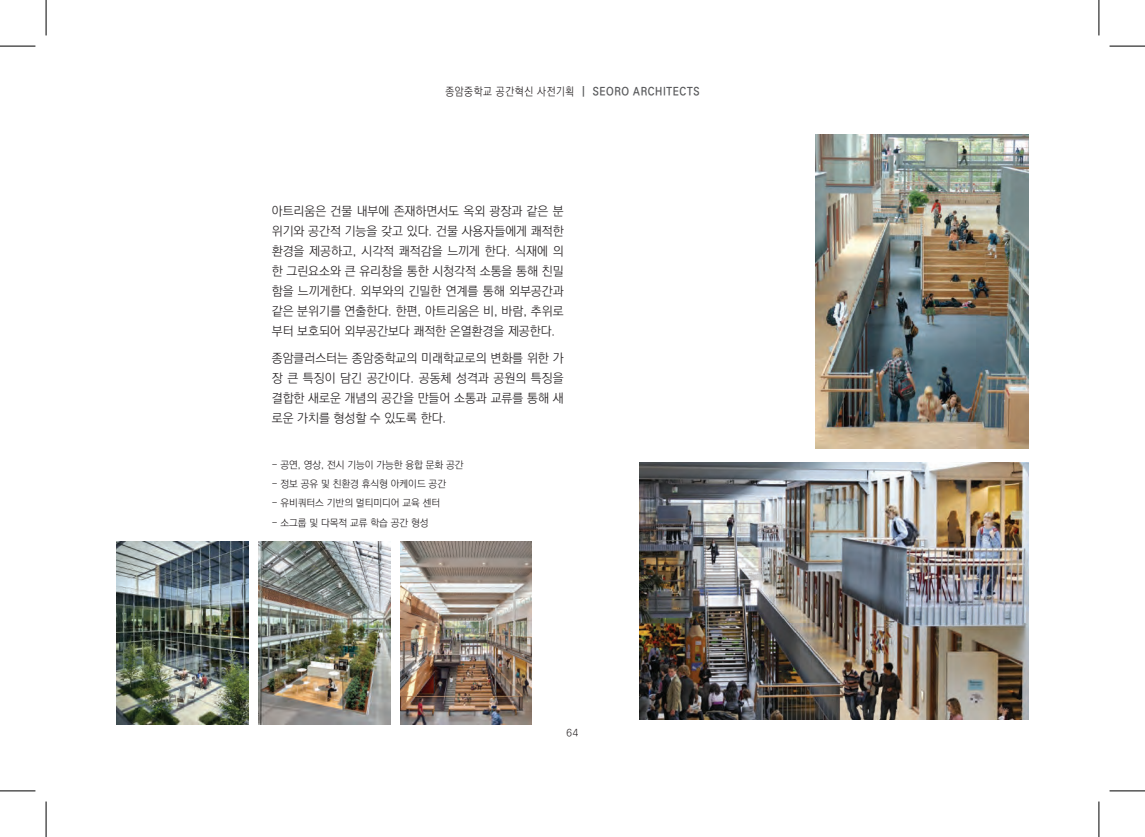
<style>
.page{position:relative;width:1145px;height:837px;background:#fff}
.page>*{position:absolute;margin:0;border:0;box-sizing:border-box;transform-origin:0 0}
.t1{font:300 12.5px/20px "Ko Pub Dotum";color:#231f20;text-align:justify}
.t2{font:700 11.25px "Ko Pub Dotum";letter-spacing:.06em;color:#57585a;scale:.9 1}
.t3{font:300 10px "Ko Pub Dotum";color:#231f20}
.s1{font-weight:300;color:#231f20}
</style>
<div class="page">
<img style="left:640px;top:462px;width:388px;height:257px">
<img style="left:815px;top:135px;width:213px;height:313px">
<img style="left:117px;top:541px;width:131px;height:183px">
<img style="left:259px;top:541px;width:131px;height:183px">
<img style="left:400px;top:541px;width:131px;height:183px">
<hr style="left:0;top:46px;width:35px;height:1px;background:#000">
<hr style="left:1109px;top:46px;width:35px;height:1px;background:#000">
<hr style="left:0;top:790px;width:35px;height:1px;background:#000">
<hr style="left:1109px;top:790px;width:35px;height:1px;background:#000">
<hr style="left:46px;top:0;width:1px;height:35px;background:#000">
<hr style="left:46px;top:801px;width:1px;height:35px;background:#000">
<hr style="left:1098px;top:0;width:1px;height:35px;background:#000">
<hr style="left:1098px;top:801px;width:1px;height:35px;background:#000">
<p class="t2" style="left:445px;top:85px;width:284px"><span class="s1">종암중학교 공간혁신 사전기획</span> | SEORO ARCHITECTS</p>
<p class="t1" style="left:272px;top:201px;width:293px">아트리움은 건물 내부에 존재하면서도 옥외 광장과 같은 분 위기와 공간적 기능을 갖고 있다. 건물 사용자들에게 쾌적한 환경을 제공하고, 시각적 쾌적감을 느끼게 한다. 식재에 의 한 그린요소와 큰 유리창을 통한 시청각적 소통을 통해 친밀 함을 느끼게한다. 외부와의 긴밀한 연계를 통해 외부공간과 같은 분위기를 연출한다. 한편, 아트리움은 비, 바람, 추위로 부터 보호되어 외부공간보다 쾌적한 온열환경을 제공한다.</p>
<p class="t1" style="left:272px;top:348px;width:293px">종암클러스터는 종암중학교의 미래학교로의 변화를 위한 가 장 큰 특징이 담긴 공간이다. 공동체 성격과 공원의 특징을 결합한 새로운 개념의 공간을 만들어 소통과 교류를 통해 새 로운 가치를 형성할 수 있도록 한다.</p>
<p class="t3" style="left:272px;top:460px;width:193px">- 공연, 영상, 전시 기능이 가능한 융합 문화 공간</p>
<p class="t3" style="left:272px;top:479px;width:176px">- 정보 공유 및 친환경 휴식형 아케이드 공간</p>
<p class="t3" style="left:272px;top:498px;width:170px">- 유비쿼터스 기반의 멀티미디어 교육 센터</p>
<p class="t3" style="left:272px;top:517px;width:158px">- 소그룹 및 다목적 교류 학습 공간 형성</p>
<p class="t3" style="left:566px;top:727px;width:13px">64</p>
</div>
